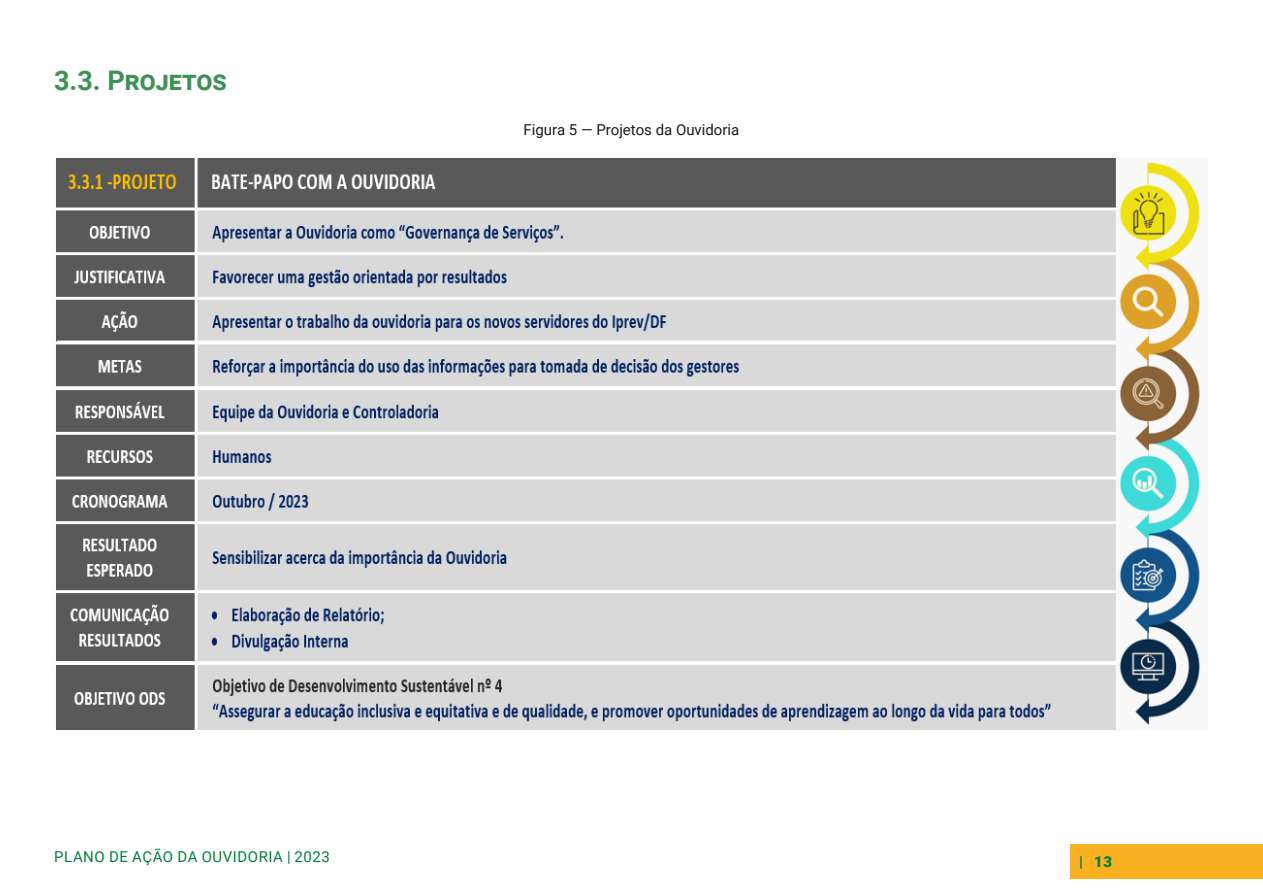
<style>
.page{position:relative;width:1263px;height:893px;background:#fff}
.page>*{position:absolute;margin:0;border:0;box-sizing:border-box;transform-origin:0 0}
.t1{font:700 27px "Roboto";color:#3c9255}
.t2{font:15px "Roboto";letter-spacing:.035em;color:#00813b}
.t3{font:15px "Roboto";color:#1a1a1a}
.t4{font:900 15px "Roboto";color:#00813b}
</style>
<div class="page">
<div style="left:1070px;top:844px;width:193px;height:34px;background:#f9b122"></div>
<img style="left:56px;top:158px;width:1145px;height:572px">
<h1 class="t1" style="left:54px;top:61px;width:175px">3.3. Projetos</h1>
<p class="t3" style="left:524px;top:119px;width:217px">Figura 5 — Projetos da Ouvidoria</p>
<p class="t2" style="left:54px;top:846px;width:277px">PLANO DE AÇÃO DA OUVIDORIA | 2023</p>
<p class="t4" style="left:1079px;top:851px;width:35px">| 13</p>
</div>
